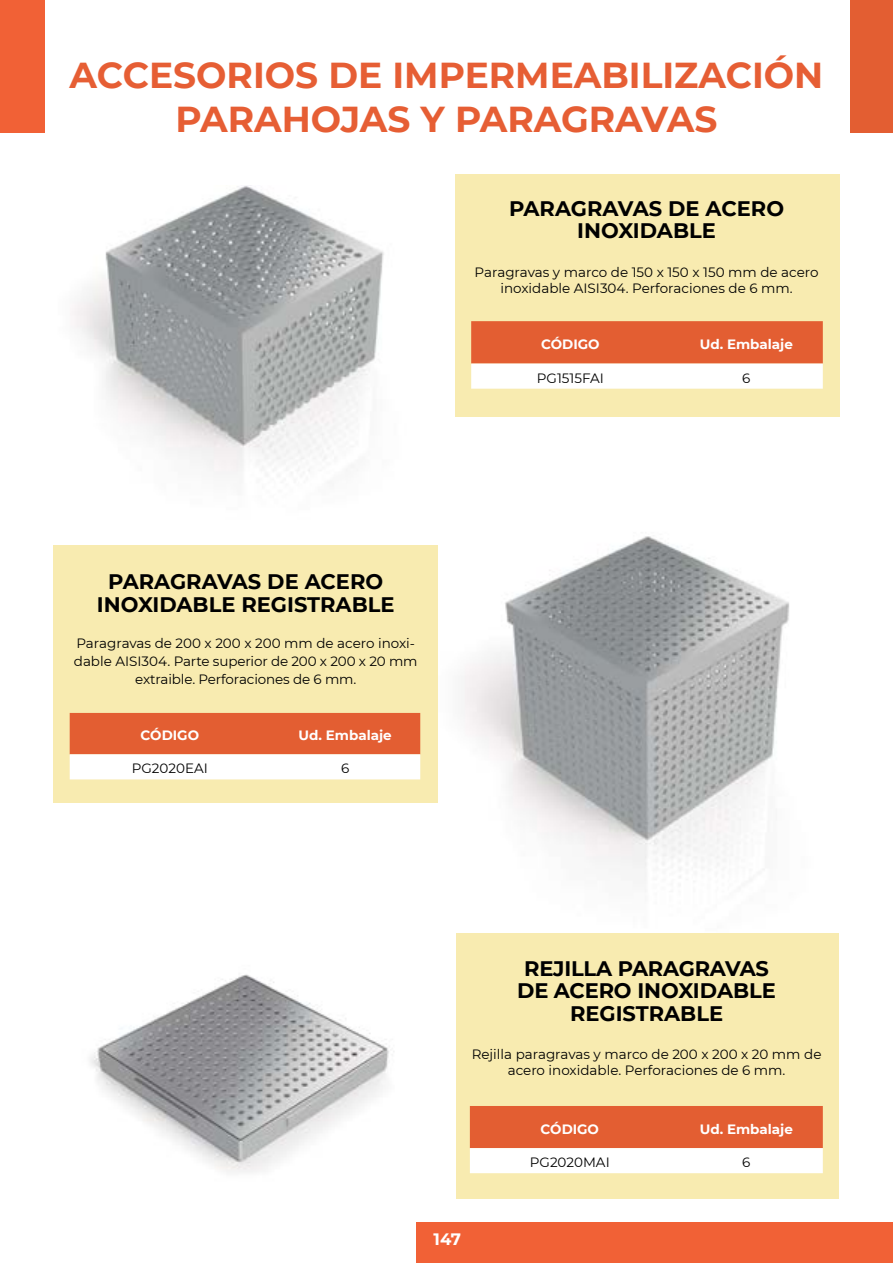
<style>
.page{position:relative;width:893px;height:1263px;background:#fff}
.page>*{position:absolute;margin:0;border:0;box-sizing:border-box;transform-origin:0 0}
.t1{font:700 36px/43.2px "Montserrat";color:#e65e34;text-align:center}
.t2{font:700 21px/22.5px "Montserrat";color:#000;text-align:center}
.t3{font:700 16.5px "Montserrat";color:#fff}
.t4{font:13.5px/16.2px "Montserrat";color:#000;text-align:center}
.t5{font:700 13.5px "Montserrat";color:#fff}
</style>
<div class="page">
<img style="left:131px;top:536px;width:659px;height:345px">
<img style="left:90px;top:974px;width:577px;height:249px">
<div style="left:456px;top:933px;width:383px;height:266px;background:#f8ebb0"></div>
<img style="left:72px;top:186px;width:428px;height:409px">
<div style="left:53px;top:545px;width:384px;height:257px;background:#f8ebb0"></div>
<div style="left:455px;top:174px;width:385px;height:243px;background:#f8ebb0"></div>
<svg style="left:70px;top:713px;width:350px;height:66px;background:#ed9a7f"></svg>
<svg style="left:470px;top:1106px;width:353px;height:67px;background:#ed9a7e"></svg>
<svg style="left:471px;top:321px;width:352px;height:68px;background:#ed9a7f"></svg>
<div style="left:851px;top:0;width:42px;height:133px;background:#e35e32"></div>
<div style="left:416px;top:1223px;width:477px;height:40px;background:#f16136"></div>
<div style="left:0;top:0;width:45px;height:133px;background:#f16136"></div>
<h1 class="t1" style="left:70px;top:52px;width:755px">ACCESORIOS DE IMPERMEABILIZACIÓN<br>PARAHOJAS Y PARAGRAVAS</h1>
<h2 class="t2" style="left:509px;top:196px;width:276px">PARAGRAVAS DE ACERO<br>INOXIDABLE</h2>
<p class="t4" style="left:475px;top:264px;width:345px">Paragravas y marco de 150 x 150 x 150 mm de acero inoxidable AISI304. Perforaciones de 6 mm.</p>
<p class="t5" style="left:541px;top:334px;width:60px">CÓDIGO</p>
<p class="t5" style="left:700px;top:334px;width:95px">Ud. Embalaje</p>
<p class="t4" style="left:537px;top:369px;width:69px">PG1515FAI</p>
<p class="t4" style="left:742px;top:369px;width:10px">6</p>
<h2 class="t2" style="left:97px;top:569px;width:299px">PARAGRAVAS DE ACERO<br>INOXIDABLE REGISTRABLE</h2>
<p class="t4" style="left:74px;top:633px;width:345px;line-height:18px">Paragravas de 200 x 200 x 200 mm de acero inoxi&shy;dable AISI304. Parte superior de 200 x 200 x 20 mm extraible. Perforaciones de 6 mm.</p>
<p class="t5" style="left:141px;top:726px;width:60px">CÓDIGO</p>
<p class="t5" style="left:299px;top:726px;width:95px">Ud. Embalaje</p>
<p class="t4" style="left:132px;top:760px;width:77px">PG2020EAI</p>
<p class="t4" style="left:341px;top:760px;width:10px">6</p>
<h2 class="t2" style="left:517px;top:956px;width:260px">REJILLA PARAGRAVAS<br>DE ACERO INOXIDABLE<br>REGISTRABLE</h2>
<p class="t4" style="left:472px;top:1046px;width:351px">Rejilla paragravas y marco de 200 x 200 x 20 mm de acero inoxidable. Perforaciones de 6 mm.</p>
<p class="t5" style="left:541px;top:1119px;width:60px">CÓDIGO</p>
<p class="t5" style="left:700px;top:1119px;width:95px">Ud. Embalaje</p>
<p class="t4" style="left:530px;top:1154px;width:81px">PG2020MAI</p>
<p class="t4" style="left:742px;top:1154px;width:10px">6</p>
<p class="t3" style="left:433px;top:1227px;width:29px">147</p>
</div>
